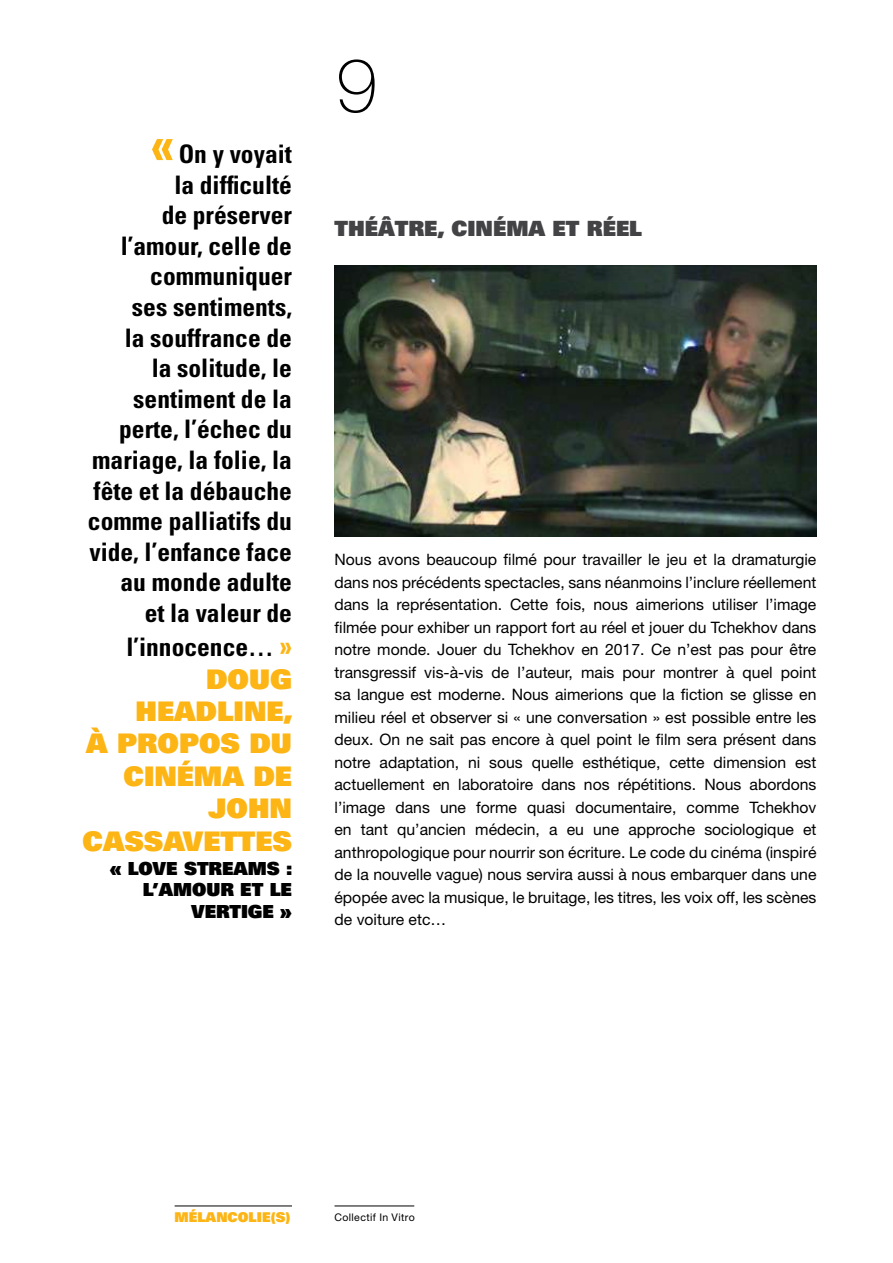
<style>
.page{position:relative;width:893px;height:1263px;background:#fff}
.page>*{position:absolute;margin:0;border:0;box-sizing:border-box;transform-origin:0 0}
.t1{font:100 75px "Helvetica Neue";color:#000}
.t2{font:700 condensed 54px "Univers";color:#fcb515}
.t3{font:900 27px "Univers";color:#fcb515}
.t4{font:700 condensed 25.5px/30.6px "Univers";color:#000;text-align:right}
.t5{font:900 21px "Univers";color:#434345}
.t6{font:900 18px/21.6px "Univers";color:#000;text-align:right}
.t7{font:15.75px/22.5px "Helvetica Neue";color:#000;text-align:justify}
.t8{font:900 13.5px "Univers";color:#fcb515}
.t9{font:10.5px "Helvetica Neue";letter-spacing:.035em;color:#000}
.s1{font-size:28.5px;color:#fcb515}
</style>
<div class="page">
<hr style="left:175px;top:1205px;width:117px;height:1px;background:#000">
<hr style="left:334px;top:1205px;width:80px;height:1px;background:#000">
<img style="left:334px;top:266px;width:482px;height:271px">
<h2 class="t2" style="left:150px;top:112px;width:25px">«</h2>
<p class="t4" style="left:88px;top:138px;width:206px">On y voyait<br>la difficulté<br>de préserver l’amour, celle de communiquer<br>ses sentiments,<br>la souffrance de<br>la solitude, le sentiment de la perte, l’échec du mariage, la folie, la fête et la débauche comme palliatifs du vide, l’enfance face au monde adulte<br>et la valeur de</p>
<h3 class="t4" style="left:126px;top:632px;width:167px">l’innocence… <span class="s1">»</span></h3>
<h3 class="t3" style="left:206px;top:661px;width:65px">DOUG</h3>
<h3 class="t3" style="left:136px;top:693px;width:159px">HEADLINE,</h3>
<h3 class="t3" style="left:86px;top:726px;width:185px">À PROPOS DU</h3>
<h3 class="t3" style="left:124px;top:758px;width:170px">CINÉMA DE</h3>
<h3 class="t3" style="left:209px;top:791px;width:85px">JOHN</h3>
<h3 class="t3" style="left:83px;top:823px;width:211px">CASSAVETTES</h3>
<p class="t6" style="left:110px;top:857px;width:184px">« LOVE STREAMS :<br>L’AMOUR ET LE<br>VERTIGE »</p>
<h1 class="t1" style="left:336px;top:43px;width:43px">9</h1>
<h3 class="t5" style="left:334px;top:215px;width:309px">TH ÉÂTRE, CINÉMA ET RÉEL</h3>
<p class="t7" style="left:334px;top:548px;width:483px">Nous avons beaucoup filmé pour travailler le jeu et la dramaturgie dans nos précédents spectacles, sans néanmoins l’inclure réellement dans la représentation. Cette fois, nous aimerions utiliser l’image filmée pour exhiber un rapport fort au réel et jouer du Tchekhov dans notre monde. Jouer du Tchekhov en 2017. Ce n’est pas pour être transgressif vis-à-vis de l’auteur, mais pour montrer à quel point sa langue est moderne. Nous aimerions que la fiction se glisse en milieu réel et observer si « une conversation » est possible entre les deux. On ne sait pas encore à quel point le film sera présent dans notre adaptation, ni sous quelle esthétique, cette dimension est actuellement en laboratoire dans nos répétitions. Nous abordons l’image dans une forme quasi documentaire, comme Tchekhov en tant qu’ancien médecin, a eu une approche sociologique et anthropologique pour nourrir son écriture. Le code du cinéma (inspiré de la nouvelle vague) nous servira aussi à nous embarquer dans une épopée avec la musique, le bruitage, les titres, les voix off, les scènes de voiture etc…</p>
<p class="t8" style="left:175px;top:1209px;width:118px">MÉLANCOLIE(S)</p>
<p class="t9" style="left:334px;top:1211px;width:82px">Collectif In Vitro</p>
</div>
